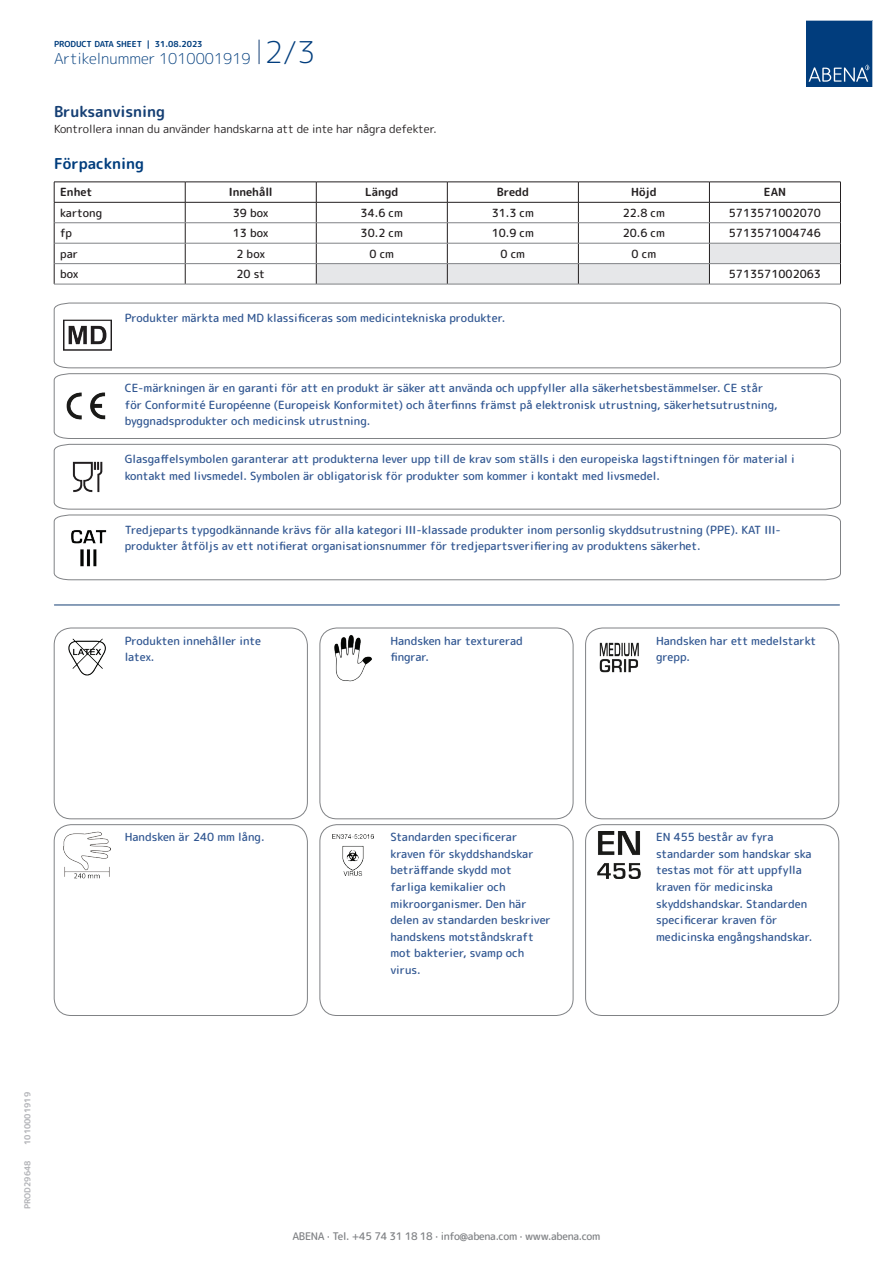
<style>
.page{position:relative;width:893px;height:1263px;background:#fff}
.page>*{position:absolute;margin:0;border:0;box-sizing:border-box;transform-origin:0 0}
.t1{font:300 15px "Rounded Mplus 1 c";color:#013d7d}
.t2{font:700 15px "Rounded Mplus 1 c";color:#153f74}
.t3{font:700 15px "Rounded Mplus 1 c";color:#013d7d}
.t4{font:500 11.25px/16.5px "Rounded Mplus 1 c";color:#305691}
.t5{font:500 11.25px "Rounded Mplus 1 c";color:#231f20}
.t6{font:11.25px "Rounded Mplus 1 c";color:#231f20}
.t7{font:700 11.25px "Rounded Mplus 1 c";color:#231f20}
.t8{font:500 10.5px "Rounded Mplus 1 c";letter-spacing:-.03em;color:#808285}
.t9{font:700 8.25px "Rounded Mplus 1 c";color:#013d7d}
.t10{font:700 8.25px "Rounded Mplus 1 c";color:#b2b3b7}
.s1{font-size:30px}
</style>
<div class="page">
<svg style="left:259px;top:40px;width:1px;height:24px"></svg>
<svg style="left:806px;top:20px;width:67px;height:67px"></svg>
<hr style="left:54px;top:182px;width:131px;height:1px;background:#231f20">
<hr style="left:185px;top:182px;width:131px;height:1px;background:#231f20">
<hr style="left:54px;top:202px;width:131px;height:1px;background:#231f20">
<hr style="left:185px;top:202px;width:131px;height:1px;background:#231f20">
<svg style="left:54px;top:182px;width:1px;height:102px"></svg>
<svg style="left:185px;top:182px;width:1px;height:102px"></svg>
<svg style="left:316px;top:182px;width:525px;height:102px"></svg>
<hr style="left:54px;top:222px;width:131px;height:1px;background:#808285">
<hr style="left:185px;top:222px;width:131px;height:1px;background:#808285">
<hr style="left:316px;top:222px;width:131px;height:1px;background:#808285">
<hr style="left:447px;top:222px;width:131px;height:1px;background:#808285">
<hr style="left:578px;top:222px;width:131px;height:1px;background:#808285">
<hr style="left:709px;top:222px;width:131px;height:1px;background:#808285">
<hr style="left:54px;top:243px;width:131px;height:1px;background:#808285">
<hr style="left:185px;top:243px;width:131px;height:1px;background:#808285">
<hr style="left:316px;top:243px;width:131px;height:1px;background:#808285">
<hr style="left:447px;top:243px;width:131px;height:1px;background:#808285">
<hr style="left:578px;top:243px;width:131px;height:1px;background:#808285">
<hr style="left:709px;top:243px;width:131px;height:1px;background:#808285">
<hr style="left:54px;top:263px;width:131px;height:1px;background:#808285">
<hr style="left:185px;top:263px;width:131px;height:1px;background:#808285">
<hr style="left:316px;top:263px;width:131px;height:1px;background:#808285">
<hr style="left:447px;top:263px;width:131px;height:1px;background:#808285">
<hr style="left:578px;top:263px;width:131px;height:1px;background:#808285">
<hr style="left:709px;top:263px;width:131px;height:1px;background:#808285">
<hr style="left:54px;top:284px;width:131px;height:1px;background:#808285">
<hr style="left:185px;top:284px;width:131px;height:1px;background:#808285">
<hr style="left:316px;top:284px;width:131px;height:1px;background:#808285">
<hr style="left:447px;top:284px;width:131px;height:1px;background:#808285">
<hr style="left:578px;top:284px;width:131px;height:1px;background:#808285">
<hr style="left:709px;top:284px;width:132px;height:1px;background:#808285">
<svg style="left:54px;top:303px;width:787px;height:65px"></svg>
<svg style="left:54px;top:373px;width:787px;height:66px"></svg>
<svg style="left:54px;top:444px;width:787px;height:65px"></svg>
<svg style="left:54px;top:515px;width:787px;height:65px"></svg>
<hr style="left:54px;top:605px;width:785px;height:1px;background:#153f74">
<img style="left:68px;top:638px;width:38px;height:38px">
<div style="left:54px;top:628px;width:254px;height:191px;border:1px solid #808285;border-radius:17px"></div>
<img style="left:334px;top:635px;width:38px;height:47px">
<div style="left:320px;top:628px;width:253px;height:191px;border:1px solid #808285;border-radius:17px"></div>
<img style="left:599px;top:642px;width:40px;height:31px">
<div style="left:585px;top:628px;width:254px;height:191px;border:1px solid #808285;border-radius:17px"></div>
<img style="left:64px;top:831px;width:47px;height:47px">
<div style="left:54px;top:824px;width:254px;height:192px;border:1px solid #808285;border-radius:17px"></div>
<img style="left:333px;top:834px;width:41px;height:41px">
<div style="left:320px;top:824px;width:253px;height:192px;border:1px solid #808285;border-radius:17px"></div>
<img style="left:597px;top:831px;width:44px;height:47px">
<div style="left:585px;top:824px;width:254px;height:192px;border:1px solid #808285;border-radius:17px"></div>
<p class="t9" style="left:54px;top:38px;width:150px">PRODUCT DATA SHEET | 31.08.2023</p>
<h1 class="t1" style="left:54px;top:48px;width:263px">Artikelnummer 1010001919 <span class="s1">2/3</span></h1>
<h1 class="t2" style="left:54px;top:101px;width:113px">Bruksanvisning</h1>
<p class="t6" style="left:54px;top:121px;width:384px">Kontrollera innan du använder handskarna att de inte har några defekter.</p>
<h1 class="t3" style="left:54px;top:153px;width:92px">Förpackning</h1>
<p class="t7" style="left:60px;top:184px;width:34px">Enhet</p>
<p class="t7" style="left:229px;top:184px;width:45px">Innehåll</p>
<p class="t7" style="left:365px;top:184px;width:35px">Längd</p>
<p class="t7" style="left:497px;top:184px;width:34px">Bredd</p>
<p class="t7" style="left:631px;top:184px;width:27px">Höjd</p>
<p class="t7" style="left:764px;top:184px;width:24px">EAN</p>
<p class="t5" style="left:60px;top:205px;width:44px">kartong</p>
<p class="t5" style="left:233px;top:205px;width:37px">39 box</p>
<p class="t5" style="left:361px;top:205px;width:44px">34.6 cm</p>
<p class="t5" style="left:492px;top:205px;width:44px">31.3 cm</p>
<p class="t5" style="left:623px;top:205px;width:44px">22.8 cm</p>
<p class="t5" style="left:729px;top:205px;width:94px">5713571002070</p>
<p class="t5" style="left:60px;top:225px;width:13px">fp</p>
<p class="t5" style="left:233px;top:225px;width:37px">13 box</p>
<p class="t5" style="left:361px;top:225px;width:44px">30.2 cm</p>
<p class="t5" style="left:492px;top:225px;width:44px">10.9 cm</p>
<p class="t5" style="left:623px;top:225px;width:44px">20.6 cm</p>
<p class="t5" style="left:729px;top:225px;width:94px">5713571004746</p>
<p class="t5" style="left:60px;top:246px;width:19px">par</p>
<p class="t5" style="left:236px;top:246px;width:30px">2 box</p>
<p class="t5" style="left:369px;top:246px;width:26px">0 cm</p>
<p class="t5" style="left:500px;top:246px;width:26px">0 cm</p>
<p class="t5" style="left:632px;top:246px;width:26px">0 cm</p>
<p class="t5" style="left:60px;top:266px;width:20px">box</p>
<p class="t5" style="left:236px;top:266px;width:30px">20 st</p>
<p class="t5" style="left:729px;top:266px;width:94px">5713571002063</p>
<p class="t4" style="left:125px;top:309px;width:382px">Produkter märkta med MD klassificeras som medicintekniska produkter.</p>
<p class="t4" style="left:125px;top:380px;width:654px">CE-märkningen är en garanti för att en produkt är säker att använda och uppfyller alla säkerhetsbestämmelser. CE står för Conformité Européenne (Europeisk Konformitet) och återfinns främst på elektronisk utrustning, säkerhetsutrustning, byggnadsprodukter och medicinsk utrustning.</p>
<p class="t4" style="left:125px;top:451px;width:671px">Glasgaffelsymbolen garanterar att produkterna lever upp till de krav som ställs i den europeiska lagstiftningen för material i kontakt med livsmedel. Symbolen är obligatorisk för produkter som kommer i kontakt med livsmedel.</p>
<p class="t4" style="left:125px;top:521px;width:658px">Tredjeparts typgodkännande krävs för alla kategori III-klassade produkter inom personlig skyddsutrustning (PPE). KAT III&shy;produkter åtföljs av ett notifierat organisationsnummer för tredjepartsverifiering av produktens säkerhet.</p>
<p class="t4" style="left:125px;top:632px;width:138px">Produkten innehåller inte latex.</p>
<p class="t4" style="left:390px;top:632px;width:134px">Handsken har texturerad fingrar.</p>
<p class="t4" style="left:656px;top:632px;width:162px">Handsken har ett medelstarkt grepp.</p>
<p class="t10" style="left:22px;top:1145px;width:54px;rotate:-90deg">1010001919</p>
<p class="t10" style="left:22px;top:1209px;width:50px;rotate:-90deg">PROD29648</p>
<p class="t4" style="left:125px;top:829px;width:141px">Handsken är 240 mm lång.</p>
<p class="t4" style="left:390px;top:829px;width:162px">Standarden specificerar kraven för skyddshandskar beträffande skydd mot farliga kemikalier och mikroorganismer. Den här delen av standarden beskriver handskens motståndskraft mot bakterier, svamp och virus.</p>
<p class="t4" style="left:656px;top:829px;width:158px">EN 455 består av fyra standarder som handskar ska testas mot för att uppfylla kraven för medicinska skyddshandskar. Standarden specificerar kraven för medicinska engångshandskar.</p>
<p class="t8" style="left:292px;top:1229px;width:309px">ABENA · Tel. +45 74 31 18 18 · info@abena.com · www.abena.com</p>
</div>
